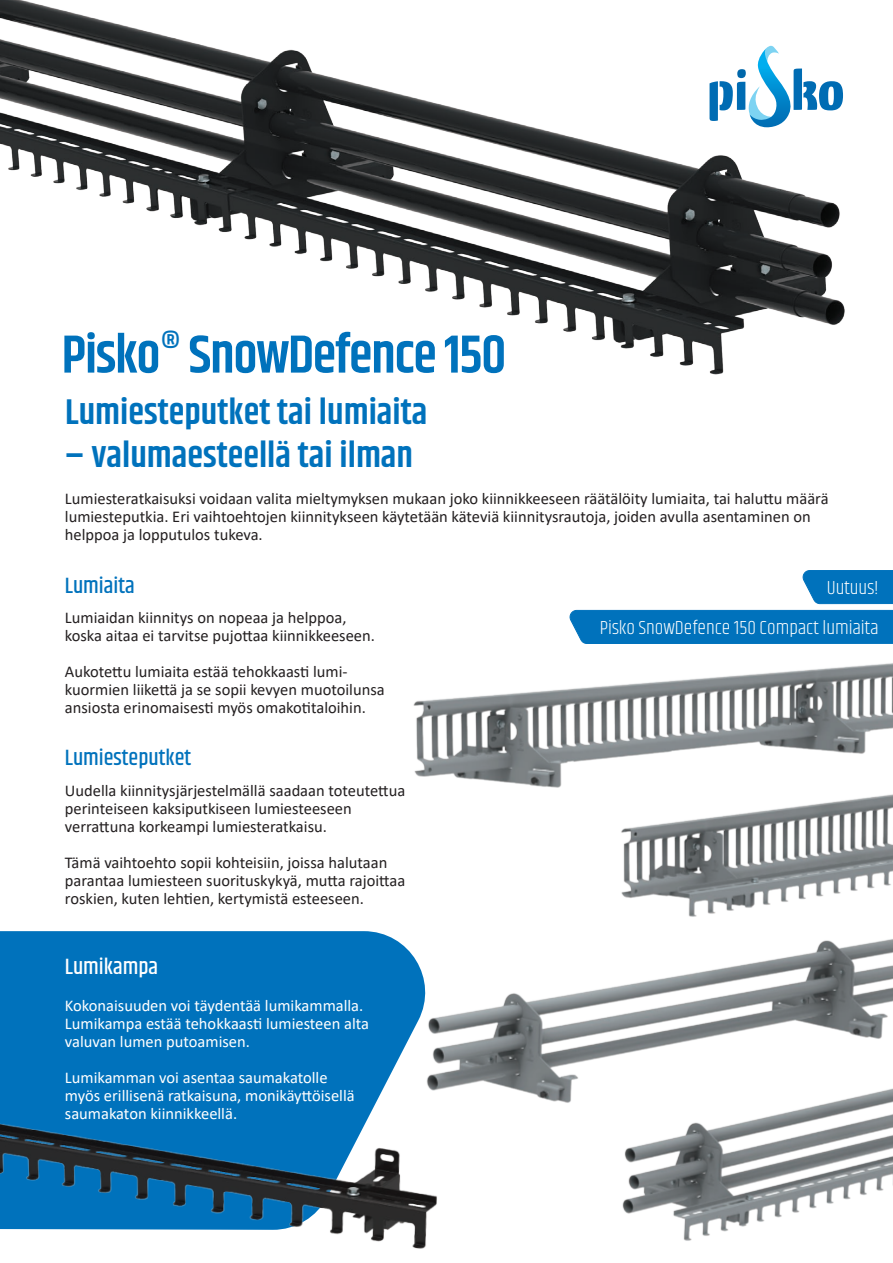
<style>
.page{position:relative;width:893px;height:1263px;background:#fff}
.page>*{position:absolute;margin:0;border:0;box-sizing:border-box;transform-origin:0 0}
.t1{font:600 54px "Khand";letter-spacing:-.025em;color:#0072bc}
.t2{font:600 36px "Khand";color:#0072bc}
.t3{font:500 22.5px "Khand";color:#0072bc}
.t4{font:500 22.5px "Khand";color:#fff}
.t5{font:300 19.5px "Khand";color:#fff}
.t6{font:16.5px/18px "Calibri";color:#231f20}
.t7{font:16.5px/18px "Calibri";color:#fff}
</style>
<div class="page">
<svg style="left:802px;top:570px;width:91px;height:34px;background:#107bc0"></svg>
<div style="left:569px;top:610px;width:324px;height:32px;background:#0072bc"></div>
<div style="left:0;top:931px;width:402px;height:94px;background:#0072bc"></div>
<img style="left:0;top:0;width:845px;height:375px">
<img style="left:402px;top:642px;width:491px;height:599px">
<svg style="left:709px;top:44px;width:134px;height:83px"></svg>
<img style="left:0;top:1025px;width:449px;height:224px">
<h1 class="t1" style="left:62px;top:319px;width:446px">Pisko<sup>®</sup> SnowDefence 150</h1>
<h2 class="t2" style="left:65px;top:388px;width:364px">Lumiesteputket tai lumiaita</h2>
<h2 class="t2" style="left:65px;top:431px;width:349px">– valumaesteellä tai ilman</h2>
<p class="t6" style="left:65px;top:489px;width:765px">Lumiesteratkaisuksi voidaan valita mieltymyksen mukaan joko kiinnikkeeseen räätälöity lumiaita, tai haluttu määrä lumiesteputkia. Eri vaihtoehtojen kiinnitykseen käytetään käteviä kiinnitysrautoja, joiden avulla asentaminen on helppoa ja lopputulos tukeva.</p>
<h3 class="t3" style="left:65px;top:572px;width:71px">Lumiaita</h3>
<p class="t6" style="left:65px;top:608px;width:312px">Lumiaidan kiinnitys on nopeaa ja helppoa, koska aitaa ei tarvitse pujottaa kiinnikkeeseen.</p>
<p class="t6" style="left:65px;top:662px;width:321px">Aukotettu lumiaita estää tehokkaasti lumi&shy;kuormien liikettä ja se sopii kevyen muotoilunsa ansiosta erinomaisesti myös omakotitaloihin.</p>
<h3 class="t3" style="left:65px;top:744px;width:128px">Lumiesteputket</h3>
<p class="t6" style="left:65px;top:781px;width:342px">Uudella kiinnitysjärjestelmällä saadaan toteutettua perinteiseen kaksiputkiseen lumiesteeseen verrattuna korkeampi lumiesteratkaisu.</p>
<p class="t6" style="left:65px;top:853px;width:342px">Tämä vaihtoehto sopii kohteisiin, joissa halutaan parantaa lumiesteen suorituskykyä, mutta rajoittaa roskien, kuten lehtien, kertymistä esteeseen.</p>
<h3 class="t4" style="left:65px;top:953px;width:95px">Lumikampa</h3>
<p class="t7" style="left:65px;top:996px;width:306px">Kokonaisuuden voi täydentää lumikammalla.<br>Lumikampa estää tehokkaasti lumiesteen alta valuvan lumen putoamisen.</p>
<p class="t7" style="left:65px;top:1068px;width:291px">Lumikamman voi asentaa saumakatolle myös erillisenä ratkaisuna, monikäyttöisellä saumakaton kiinnikkeellä.</p>
<p class="t5" style="left:827px;top:576px;width:53px">Uutuus!</p>
<p class="t5" style="left:600px;top:616px;width:280px">Pisko SnowDefence 150 Compact lumiaita</p>
</div>
